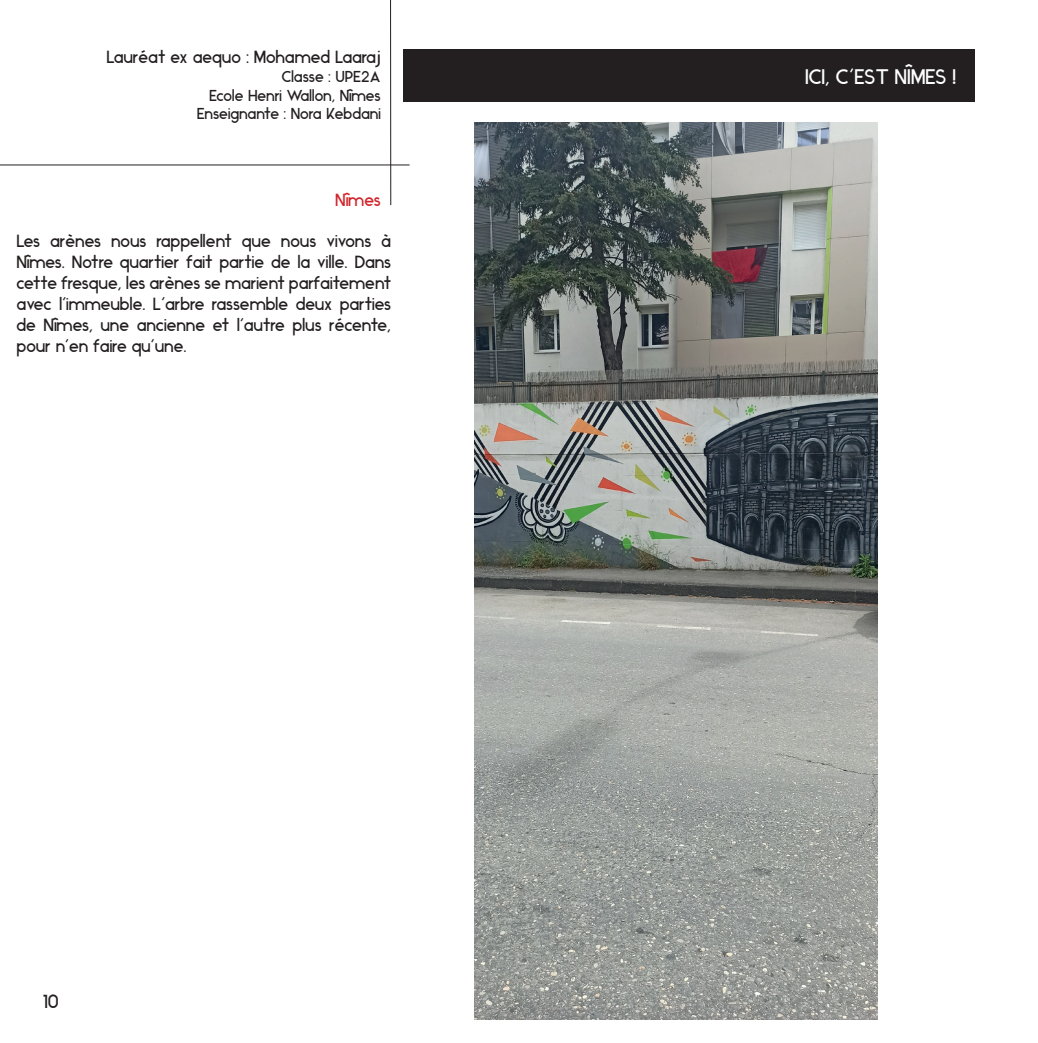
<style>
.page{position:relative;width:1038px;height:1043px;background:#fff}
.page>*{position:absolute;margin:0;border:0;box-sizing:border-box;transform-origin:0 0}
.t1{font:21px "Ikaros";letter-spacing:-.025em;color:#fff}
.t2{font:19.25px "Ikaros";color:#231f20}
.t3{font:17.5px/21px "Ikaros";color:#231f20;text-align:justify}
.t4{font:17.5px "Ikaros";color:#d1232a}
.t5{font:15.75px/18.9px "Ikaros";color:#231f20;text-align:right}
</style>
<div class="page">
<div style="left:404px;top:49px;width:570px;height:53px;background:#231f20"></div>
<hr style="left:390px;top:0;width:1px;height:205px;background:#231f20">
<hr style="left:0;top:164px;width:409px;height:1px;background:#231f20">
<img style="left:475px;top:122px;width:402px;height:897px">
<p class="t3" style="left:107px;top:48px;width:275px">Lauréat ex aequo : Mohamed Laaraj</p>
<p class="t5" style="left:197px;top:68px;width:185px">Classe : UPE2A<br>Ecole Henri Wallon, Nîmes<br>Enseignante : Nora Kebdani</p>
<p class="t4" style="left:335px;top:193px;width:47px">Nîmes</p>
<p class="t3" style="left:16px;top:232px;width:376px">Les arènes nous rappellent que nous vivons à Nîmes. Notre quartier fait partie de la ville. Dans cette fresque, les arènes se marient parfaitement avec l’immeuble. L’arbre rassemble deux parties de Nîmes, une ancienne et l’autre plus récente, pour n’en faire qu’une.</p>
<p class="t2" style="left:43px;top:993px;width:17px">10</p>
<p class="t1" style="left:805px;top:68px;width:153px">ICI, C’EST NÎMES !</p>
</div>
